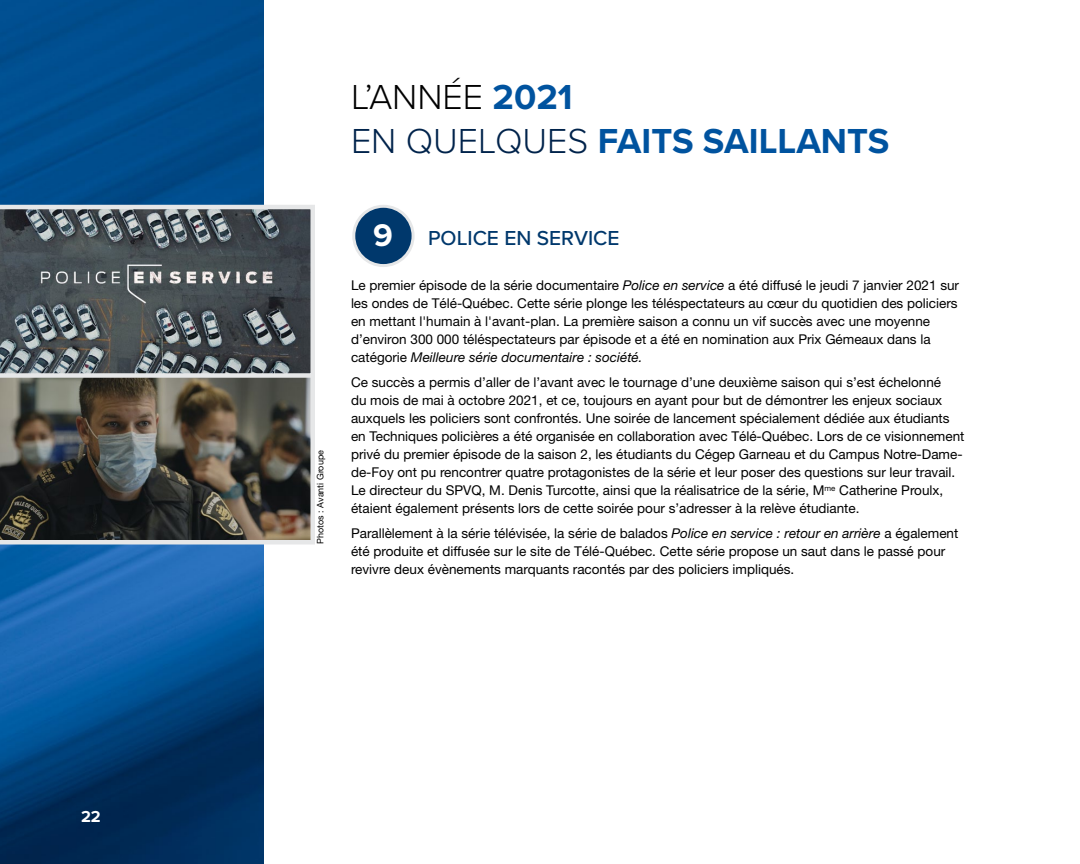
<style>
.page{position:relative;width:1080px;height:864px;background:#fff}
.page>*{position:absolute;margin:0;border:0;box-sizing:border-box;transform-origin:0 0}
.t1{font:700 36px/43.2px "Proxima Nova";color:#00539f}
.t2{font:500 21px "Proxima Nova";color:#00386c}
.t3{font:700 16.5px "Proxima Nova";color:#fff}
.t4{font:13.5px/18px "Helvetica Neue";color:#000}
.t5{font:9px "Helvetica Neue";color:#000}
.s1{font-weight:300;color:#000}
.s2{font-weight:300;color:#00234b}
.s3{font-weight:700;font-size:32.4px;color:#fff}
.s4{font-style:italic}
</style>
<div class="page">
<img style="left:0;top:0;width:264px;height:864px">
<img style="left:0;top:380px;width:315px;height:167px">
<svg style="left:0;top:203px;width:315px;height:177px;background:#5c6368"></svg>
<div style="left:354px;top:206px;width:59px;height:60px;background:#00386c;border-radius:50%"></div>
<div style="left:352px;top:205px;width:63px;height:62px;border:3px solid #e6e7e8;border-radius:50%"></div>
<p class="t3" style="left:81px;top:805px;width:21px">22</p>
<h1 class="t1" style="left:351px;top:75px;width:540px"><span class="s1">L’ANNÉE</span> 2021<br><span class="s2">EN QUELQUES</span> FAITS SAILLANTS</h1>
<p class="t5" style="left:315px;top:544px;width:95px;rotate:-90deg">Photos : Avanti Groupe</p>
<h2 class="t2" style="left:373px;top:223px;width:248px"><span class="s3">9</span> POLICE EN SERVICE</h2>
<p class="t4" style="left:351px;top:276px;width:610px">Le premier épisode de la série documentaire <span class="s4">Police en service</span> a été diffusé le jeudi 7 janvier 2021 sur les ondes de Télé-Québec. Cette série plonge les téléspectateurs au cœur du quotidien des policiers en mettant l'humain à l'avant-plan. La première saison a connu un vif succès avec une moyenne d’environ 300 000 téléspectateurs par épisode et a été en nomination aux Prix Gémeaux dans la catégorie <span class="s4">Meilleure série documentaire : société.</span></p>
<p class="t4" style="left:351px;top:373px;width:615px">Ce succès a permis d’aller de l’avant avec le tournage d’une deuxième saison qui s’est échelonné<br>du mois de mai à octobre 2021, et ce, toujours en ayant pour but de démontrer les enjeux sociaux auxquels les policiers sont confrontés. Une soirée de lancement spécialement dédiée aux étudiants en Techniques policières a été organisée en collaboration avec Télé-Québec. Lors de ce visionnement privé du premier épisode de la saison 2, les étudiants du Cégep Garneau et du Campus Notre-Dame&shy;de-Foy ont pu rencontrer quatre protagonistes de la série et leur poser des questions sur leur travail.<br>Le directeur du SPVQ, M. Denis Turcotte, ainsi que la réalisatrice de la série, M<sup>me</sup> Catherine Proulx, étaient également présents lors de cette soirée pour s’adresser à la relève étudiante.</p>
<p class="t4" style="left:351px;top:524px;width:609px">Parallèlement à la série télévisée, la série de balados <span class="s4">Police en service : retour en arrière</span> a également été produite et diffusée sur le site de Télé-Québec. Cette série propose un saut dans le passé pour revivre deux évènements marquants racontés par des policiers impliqués.</p>
</div>
